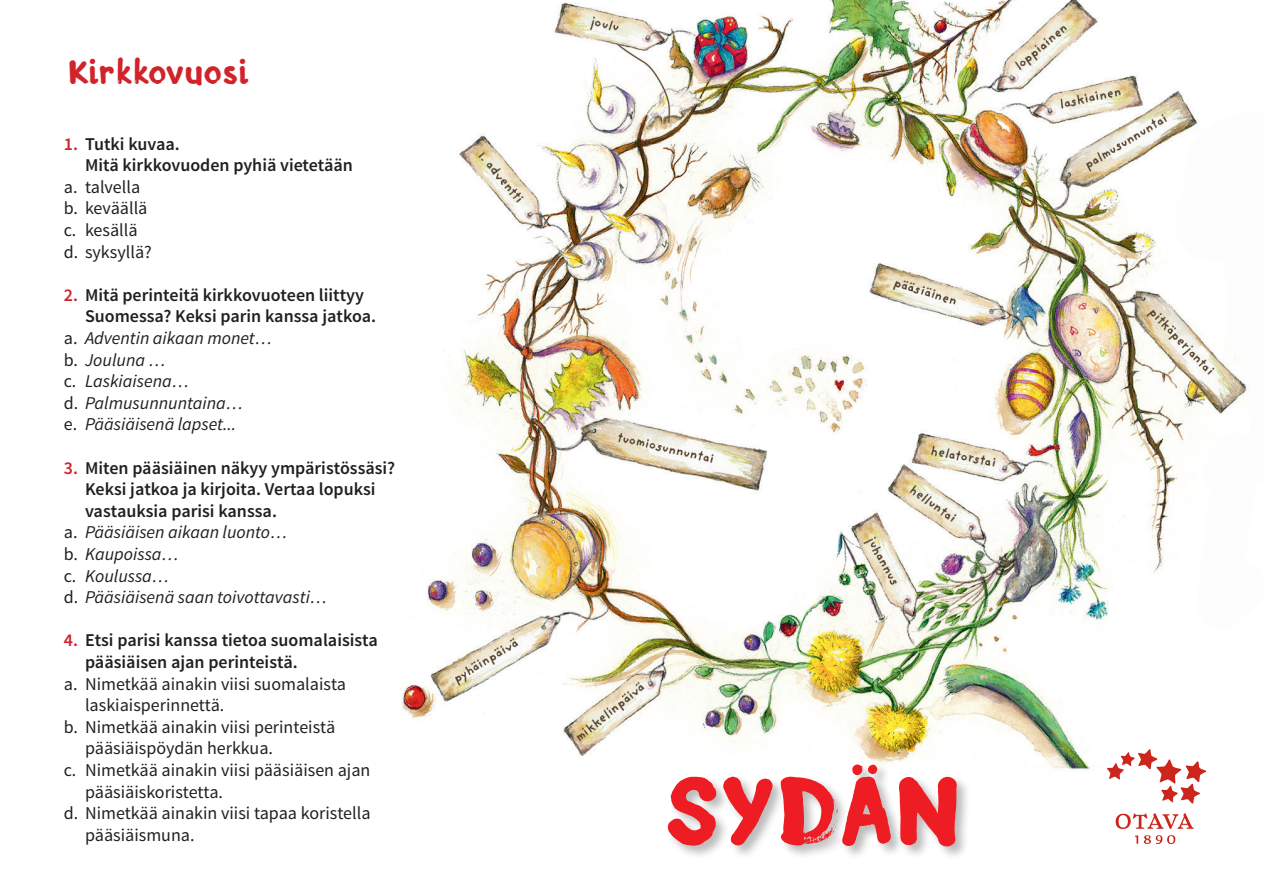
<style>
.page{position:relative;width:1263px;height:893px;background:#fff}
.page>*{position:absolute;margin:0;border:0;box-sizing:border-box;transform-origin:0 0}
.t1{font:29.7px "DK Inky Fingers";color:#d1232a}
.t2{font:600 18px/21.6px "Source Sans Pro";color:#231f20}
.t3{font:18px/21.6px "Source Sans Pro";color:#231f20}
.t4{font:italic 18px "Source Sans Pro";color:#231f20}
.s1{color:#d1232a}
.s2{font-style:normal}
</style>
<div class="page">
<img style="left:402px;top:0;width:845px;height:770px">
<img style="left:1108px;top:750px;width:98px;height:94px">
<div style="left:666px;top:763px;width:305px;height:98px;background:#231f20;opacity:.3"></div>
<svg style="left:668px;top:764px;width:289px;height:82px"></svg>
<h1 class="t1" style="left:68px;top:52px;width:183px">Kirkkovuosi</h1>
<p class="t2" style="left:85px;top:133px;width:269px;text-indent:-21px"><span class="s1">1.</span> Tutki kuvaa.<br>Mitä kirkkovuoden pyhiä vietetään</p>
<p class="t3" style="left:64px;top:176px;width:89px">a. talvella b. keväällä c. kesällä d. syksyllä?</p>
<p class="t2" style="left:64px;top:284px;width:302px"><span class="s1">2.</span> Mitä perinteitä kirkkovuoteen liittyy</p>
<p class="t2" style="left:85px;top:306px;width:292px">Suomessa? Keksi parin kanssa jatkoa.</p>
<p class="t4" style="left:64px;top:327px;width:210px"><span class="s2">a.</span> Adventin aikaan monet…</p>
<p class="t4" style="left:64px;top:348px;width:104px"><span class="s2">b.</span> Jouluna …</p>
<p class="t4" style="left:64px;top:370px;width:127px"><span class="s2">c.</span> Laskiaisena…</p>
<p class="t4" style="left:64px;top:392px;width:181px"><span class="s2">d.</span> Palmusunnuntaina…</p>
<p class="t4" style="left:64px;top:413px;width:174px"><span class="s2">e.</span> Pääsiäisenä lapset...</p>
<p class="t2" style="left:64px;top:457px;width:333px"><span class="s1">3.</span> Miten pääsiäinen näkyy ympäristössäsi?</p>
<p class="t2" style="left:85px;top:479px;width:292px">Keksi jatkoa ja kirjoita. Vertaa lopuksi</p>
<p class="t2" style="left:85px;top:500px;width:193px">vastauksia parisi kanssa.</p>
<p class="t4" style="left:64px;top:521px;width:225px"><span class="s2">a.</span> Pääsiäisen aikaan luonto…</p>
<p class="t4" style="left:64px;top:543px;width:117px"><span class="s2">b.</span> Kaupoissa…</p>
<p class="t4" style="left:64px;top:564px;width:107px"><span class="s2">c.</span> Koulussa…</p>
<p class="t4" style="left:64px;top:586px;width:265px"><span class="s2">d.</span> Pääsiäisenä saan toivottavasti…</p>
<p class="t2" style="left:85px;top:630px;width:294px;text-indent:-21px"><span class="s1">4.</span> Etsi parisi kanssa tietoa suomalaisista pääsiäisen ajan perinteistä.</p>
<p class="t3" style="left:64px;top:673px;width:284px">a. Nimetkää ainakin viisi suomalaista</p>
<p class="t3" style="left:85px;top:695px;width:141px">laskiaisperinnettä.</p>
<p class="t3" style="left:64px;top:716px;width:273px">b. Nimetkää ainakin viisi perinteistä</p>
<p class="t3" style="left:85px;top:738px;width:190px">pääsiäispöydän herkkua.</p>
<p class="t3" style="left:64px;top:760px;width:308px">c. Nimetkää ainakin viisi pääsiäisen ajan</p>
<p class="t3" style="left:85px;top:781px;width:140px">pääsiäiskoristetta.</p>
<p class="t3" style="left:64px;top:803px;width:308px">d. Nimetkää ainakin viisi tapaa koristella</p>
<p class="t3" style="left:85px;top:824px;width:111px">pääsiäismuna.</p>
</div>
